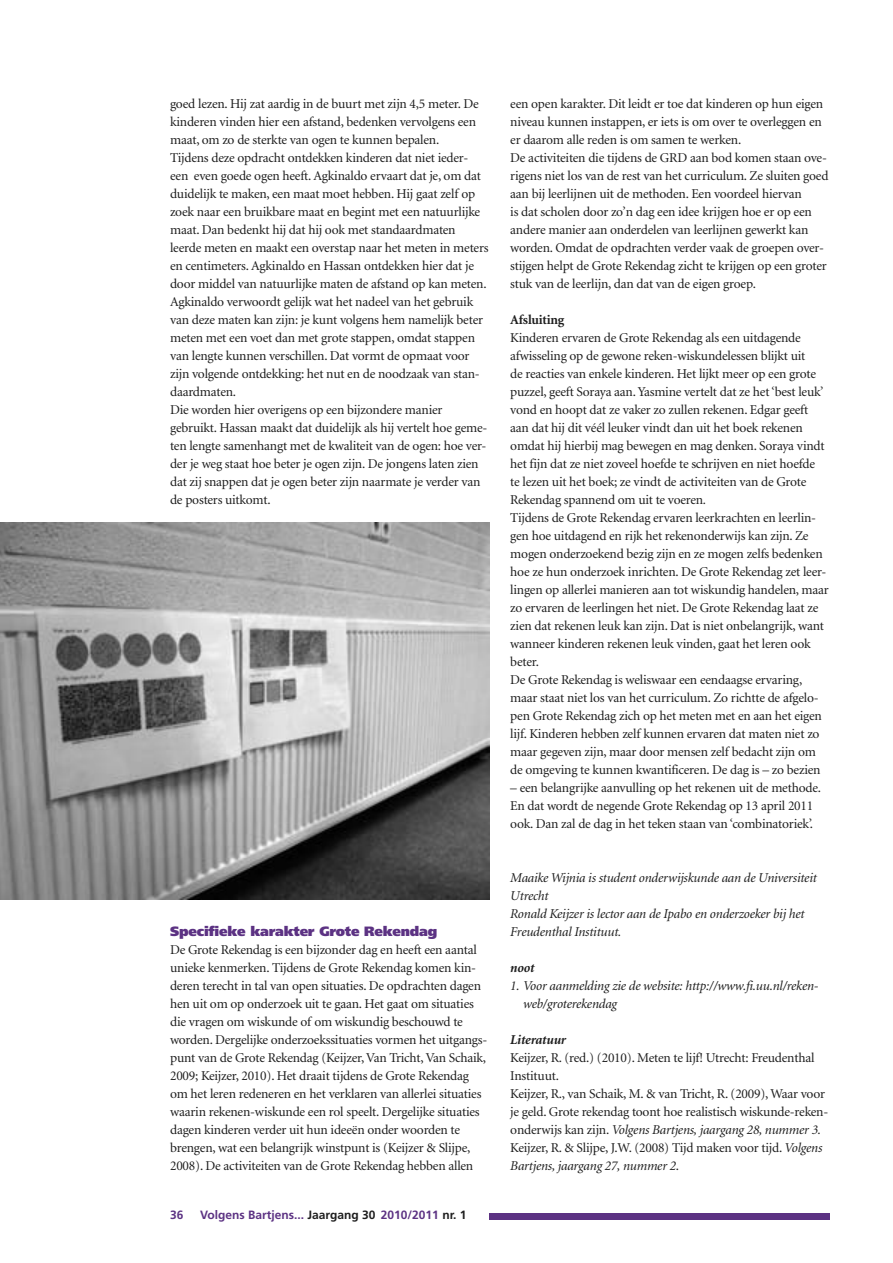
<style>
.page{position:relative;width:893px;height:1263px;background:#fff}
.page>*{position:absolute;margin:0;border:0;box-sizing:border-box;transform-origin:0 0}
.t1{font:13.5px/18px "Minion";letter-spacing:-.015em;color:#1d1d1d}
.t2{font:italic 13.5px/18px "Minion";letter-spacing:-.015em;color:#1d1d1d}
.t3{font:900 13.5px "Frutiger";letter-spacing:-.015em;color:#5c3283}
.t4{font:italic 700 13.5px "Minion";letter-spacing:-.015em;color:#1d1d1d}
.t5{font:700 13.5px "Minion";letter-spacing:-.015em;color:#1d1d1d}
.t6{font:700 12px "Frutiger";color:#5c3283}
.s1{color:#1d1d1d}
.s2{font-style:italic}
</style>
<div class="page">
<div style="left:489px;top:1213px;width:340px;height:7px;background:#5c3283"></div>
<img style="left:0;top:523px;width:489px;height:376px">
<p class="t1" style="left:170px;top:95px;width:320px">goed lezen. Hij zat aardig in de buurt met zijn 4,5 meter. De kinderen vinden hier een afstand, bedenken vervolgens een maat, om zo de sterkte van ogen te kunnen bepalen.<br>Tijdens deze opdracht ontdekken kinderen dat niet ieder&shy;een even goede ogen heeft. Agkinaldo ervaart dat je, om dat duidelijk te maken, een maat moet hebben. Hij gaat zelf op zoek naar een bruikbare maat en begint met een natuurlijke maat. Dan bedenkt hij dat hij ook met standaardmaten leerde meten en maakt een overstap naar het meten in meters en centimeters. Agkinaldo en Hassan ontdekken hier dat je door middel van natuurlijke maten de afstand op kan meten.<br>Agkinaldo verwoordt gelijk wat het nadeel van het gebruik van deze maten kan zijn: je kunt volgens hem namelijk beter meten met een voet dan met grote stappen, omdat stappen van lengte kunnen verschillen. Dat vormt de opmaat voor zijn volgende ontdekking: het nut en de noodzaak van stan&shy;daardmaten.<br>Die worden hier overigens op een bijzondere manier gebruikt. Hassan maakt dat duidelijk als hij vertelt hoe geme&shy;ten lengte samenhangt met de kwaliteit van de ogen: hoe ver&shy;der je weg staat hoe beter je ogen zijn. De jongens laten zien dat zij snappen dat je ogen beter zijn naarmate je verder van de posters uitkomt.</p>
<p class="t3" style="left:170px;top:923px;width:269px">Specifieke karakter Grote Rekendag</p>
<p class="t1" style="left:170px;top:941px;width:319px">De Grote Rekendag is een bijzonder dag en heeft een aantal unieke kenmerken. Tijdens de Grote Rekendag komen kin&shy;deren terecht in tal van open situaties. De opdrachten dagen hen uit om op onderzoek uit te gaan. Het gaat om situaties die vragen om wiskunde of om wiskundig beschouwd te worden. Dergelijke onderzoekssituaties vormen het uitgangs&shy;punt van de Grote Rekendag (Keijzer, Van Tricht, Van Schaik, 2009; Keijzer, 2010). Het draait tijdens de Grote Rekendag om het leren redeneren en het verklaren van allerlei situaties waarin rekenen-wiskunde een rol speelt. Dergelijke situaties dagen kinderen verder uit hun ideeën onder woorden te brengen, wat een belangrijk winstpunt is (Keijzer &amp; Slijpe, 2008). De activiteiten van de Grote Rekendag hebben allen</p>
<p class="t6" style="left:170px;top:1208px;width:15px">36</p>
<p class="t6" style="left:200px;top:1208px;width:268px">Volgens Bartjens... <span class="s1">Jaargang 30</span> 2010/2011 <span class="s1">nr. 1</span></p>
<p class="t1" style="left:510px;top:95px;width:320px">een open karakter. Dit leidt er toe dat kinderen op hun eigen niveau kunnen instappen, er iets is om over te overleggen en er daarom alle reden is om samen te werken.<br>De activiteiten die tijdens de GRD aan bod komen staan ove&shy;rigens niet los van de rest van het curriculum. Ze sluiten goed aan bij leerlijnen uit de methoden. Een voordeel hiervan<br>is dat scholen door zo’n dag een idee krijgen hoe er op een andere manier aan onderdelen van leerlijnen gewerkt kan worden. Omdat de opdrachten verder vaak de groepen over&shy;stijgen helpt de Grote Rekendag zicht te krijgen op een groter stuk van de leerlijn, dan dat van de eigen groep.</p>
<p class="t5" style="left:510px;top:313px;width:56px">Afsluiting</p>
<p class="t1" style="left:510px;top:329px;width:320px">Kinderen ervaren de Grote Rekendag als een uitdagende afwisseling op de gewone reken-wiskundelessen blijkt uit<br>de reacties van enkele kinderen. Het lijkt meer op een grote puzzel, geeft Soraya aan. Yasmine vertelt dat ze het ‘best leuk’ vond en hoopt dat ze vaker zo zullen rekenen. Edgar geeft aan dat hij dit véél leuker vindt dan uit het boek rekenen omdat hij hierbij mag bewegen en mag denken. Soraya vindt het fijn dat ze niet zoveel hoefde te schrijven en niet hoefde<br>te lezen uit het boek; ze vindt de activiteiten van de Grote Rekendag spannend om uit te voeren<span class="s2">.<br></span>Tijdens de Grote Rekendag ervaren leerkrachten en leerlin&shy;gen hoe uitdagend en rijk het rekenonderwijs kan zijn. Ze mogen onderzoekend bezig zijn en ze mogen zelfs bedenken hoe ze hun onderzoek inrichten. De Grote Rekendag zet leer&shy;lingen op allerlei manieren aan tot wiskundig handelen, maar zo ervaren de leerlingen het niet. De Grote Rekendag laat ze zien dat rekenen leuk kan zijn. Dat is niet onbelangrijk, want wanneer kinderen rekenen leuk vinden, gaat het leren ook beter.<br>De Grote Rekendag is weliswaar een eendaagse ervaring, maar staat niet los van het curriculum. Zo richtte de afgelo&shy;pen Grote Rekendag zich op het meten met en aan het eigen lijf. Kinderen hebben zelf kunnen ervaren dat maten niet zo maar gegeven zijn, maar door mensen zelf bedacht zijn om de omgeving te kunnen kwantificeren. De dag is – zo bezien</p>
<p class="t1" style="left:510px;top:779px;width:312px">– een belangrijke aanvulling op het rekenen uit de methode.<br>En dat wordt de negende Grote Rekendag op 13 april 2011 ook. Dan zal de dag in het teken staan van ‘combinatoriek’.</p>
<p class="t2" style="left:510px;top:869px;width:308px">Maaike Wijnia is student onderwijskunde aan de Universiteit Utrecht<br>Ronald Keijzer is lector aan de Ipabo en onderzoeker bij het Freudenthal Instituut.</p>
<p class="t4" style="left:510px;top:961px;width:26px">noot</p>
<p class="t2" style="left:523px;top:977px;width:297px;text-indent:-13px">1. Voor aanmelding zie de website: http://www.fi.uu.nl/reken&shy;web/groterekendag</p>
<p class="t4" style="left:510px;top:1033px;width:57px">Literatuur</p>
<p class="t1" style="left:510px;top:1049px;width:320px">Keijzer, R. (red.) (2010). Meten te lijf! Utrecht: Freudenthal Instituut.<br>Keijzer, R., van Schaik, M. &amp; van Tricht, R. (2009), Waar voor je geld. Grote rekendag toont hoe realistisch wiskunde-reken&shy;onderwijs kan zijn. <span class="s2">Volgens Bartjens, jaargang 28, nummer 3.<br></span>Keijzer, R. &amp; Slijpe, J.W. (2008) Tijd maken voor tijd. <span class="s2">Volgens Bartjens, jaargang 27, nummer 2</span>.</p>
</div>
